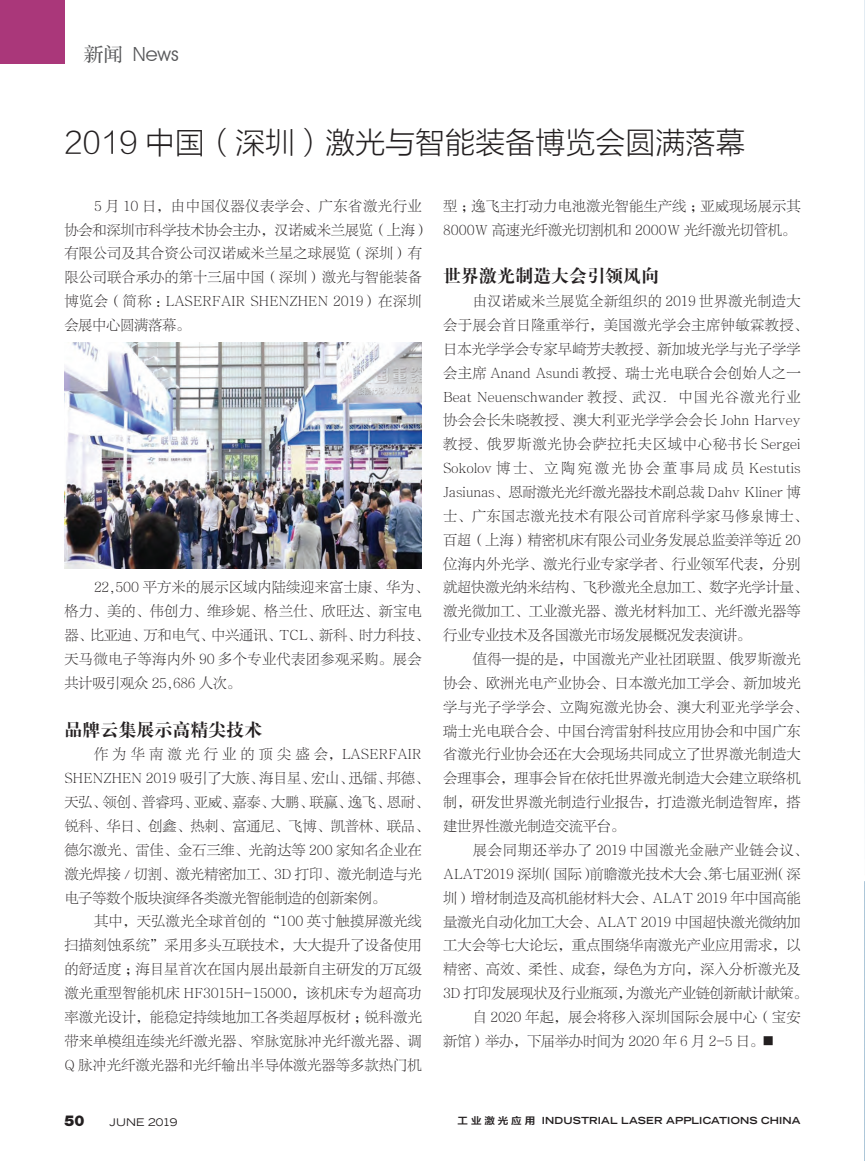
<style>
.page{position:relative;width:865px;height:1161px;background:#fff}
.page>*{position:absolute;margin:0;border:0;box-sizing:border-box;transform-origin:0 0}
.t1{font:30px "FZLTKHK GBK1 0";color:#231f20}
.t2{font:19.5px "Avant Garde IT Cby BT";color:#57585a}
.t3{font:18px "H Ya 4 gj";color:#231f20}
.t4{font:900 15px "Helvetica Neue LT Std";color:#231f20}
.t5{font:14.25px/23.9px "FZLTKSK GBK1 0";letter-spacing:.005em;color:#231f20}
.t6{font:14.25px/23.9px "FZLTKSK GBK1 0";letter-spacing:-.02em;color:#231f20}
.t7{font:14.25px "FZLTKSK GBK1 0";letter-spacing:.05em;color:#231f20}
.t8{font:expanded 10.5px "Trade Gothic LT Std";letter-spacing:.01em;color:#231f20}
.t9{font:700 expanded 9.75px "Trade Gothic LT Std";letter-spacing:.015em;color:#231f20}
.s1{font-family:"FZS3 K GBK1 0"}
.s2{font-size:9px}
.s3{font-family:"FZLTZCHK GBK1 0";font-weight:400;font-stretch:normal;font-size:9.6px}
</style>
<div class="page">
<div style="left:0;top:0;width:64px;height:64px;background:#aa377a"></div>
<img style="left:64px;top:342px;width:357px;height:226px">
<img style="left:864px;top:1px;width:1px;height:1159px">
<h2 class="t2" style="left:84px;top:42px;width:96px"><span class="s1">新闻</span> News</h2>
<h1 class="t1" style="left:64px;top:126px;width:682px">2019 中国（深圳）激光与智能装备博览会圆满落幕</h1>
<p class="t5" style="left:64px;top:194px;width:366px;text-indent:30px">5 月 10 日，由中国仪器仪表学会、广东省激光行业协会和深圳市科学技术协会主办，汉诺威米兰展览（上海）有限公司及其合资公司汉诺威米兰星之球展览（深圳）有限公司联合承办的第十三届中国（深圳）激光与智能装备博览会（简称：LASERFAIR SHENZHEN 2019）在深圳会展中心圆满落幕。</p>
<p class="t5" style="left:64px;top:576px;width:366px;text-indent:30px">22,500 平方米的展示区域内陆续迎来富士康、华为、格力、美的、伟创力、维珍妮、格兰仕、欣旺达、新宝电器、比亚迪、万和电气、中兴通讯、TCL、新科、时力科技、天马微电子等海内外 90 多个专业代表团参观采购。展会共计吸引观众 25,686 人次。</p>
<p class="t3" style="left:64px;top:720px;width:199px">品牌云集展示高精尖技术</p>
<p class="t6" style="left:64px;top:743px;width:366px;text-indent:30px">作为华南激光行业的顶尖盛会，LASERFAIR<br>SHENZHEN 2019 吸引了大族、海目星、宏山、迅镭、邦德、天弘、领创、普睿玛、亚威、嘉泰、大鹏、联赢、逸飞、恩耐、锐科、华日、创鑫、热刺、富通尼、飞博、凯普林、联品、德尔激光、雷佳、金石三维、光韵达等 200 家知名企业在激光焊接 / 切割、激光精密加工、3D 打印、激光制造与光电子等数个版块演绎各类激光智能制造的创新案例。</p>
<p class="t5" style="left:64px;top:910px;width:359px;text-align:justify;text-indent:30px">其中，天弘激光全球首创的“100 英寸触摸屏激光线扫描刻蚀系统”采用多头互联技术，大大提升了设备使用的舒适度；海目星首次在国内展出最新自主研发的万瓦级激光重型智能机床 HF3015H-15000，该机床专为超高功率激光设计，能稳定持续地加工各类超厚板材；锐科激光带来单模组连续光纤激光器、窄脉宽脉冲光纤激光器、调Q 脉冲光纤激光器和光纤输出半导体激光器等多款热门机</p>
<p class="t6" style="left:443px;top:194px;width:359px">型；逸飞主打动力电池激光智能生产线；亚威现场展示其<br>8000W 高速光纤激光切割机和 2000W 光纤激光切管机。</p>
<p class="t3" style="left:443px;top:267px;width:217px">世界激光制造大会引领风向</p>
<p class="t5" style="left:443px;top:289px;width:366px;text-indent:30px">由汉诺威米兰展览全新组织的 2019 世界激光制造大会于展会首日隆重举行，美国激光学会主席钟敏霖教授、日本光学学会专家早崎芳夫教授、新加坡光学与光子学学会主席 Anand Asundi 教授、瑞士光电联合会创始人之一<br>Beat Neuenschwander 教授、武汉﹒中国光谷激光行业协会会长朱晓教授、澳大利亚光学学会会长 John Harvey教授、俄罗斯激光协会萨拉托夫区域中心秘书长 Sergei<br>Sokolov博士、立陶宛激光协会董事局成员Kestutis<br>Jasiunas、恩耐激光光纤激光器技术副总裁 Dahv Kliner 博士、广东国志激光技术有限公司首席科学家马修泉博士、百超（上海）精密机床有限公司业务发展总监姜洋等近 20位海内外光学、激光行业专家学者、行业领军代表，分别就超快激光纳米结构、飞秒激光全息加工、数字光学计量、激光微加工、工业激光器、激光材料加工、光纤激光器等行业专业技术及各国激光市场发展概况发表演讲。</p>
<p class="t5" style="left:443px;top:647px;width:366px;text-indent:30px">值得一提的是，中国激光产业社团联盟、俄罗斯激光协会、欧洲光电产业协会、日本激光加工学会、新加坡光学与光子学学会、立陶宛激光协会、澳大利亚光学学会、瑞士光电联合会、中国台湾雷射科技应用协会和中国广东省激光行业协会还在大会现场共同成立了世界激光制造大会理事会，理事会旨在依托世界激光制造大会建立联络机制，研发世界激光制造行业报告，打造激光制造智库，搭建世界性激光制造交流平台。</p>
<p class="t7" style="left:472px;top:842px;width:336px">展会同期还举办了 2019 中国激光金融产业链会议、</p>
<p class="t6" style="left:443px;top:862px;width:359px">ALAT2019 深圳（国际）前瞻激光技术大会、第七届亚洲（深</p>
<p class="t6" style="left:443px;top:886px;width:359px">圳）增材制造及高机能材料大会、ALAT 2019 年中国高能</p>
<p class="t6" style="left:443px;top:910px;width:359px">量激光自动化加工大会、ALAT 2019 中国超快激光微纳加</p>
<p class="t5" style="left:443px;top:934px;width:359px">工大会等七大论坛，重点围绕华南激光产业应用需求，以</p>
<p class="t5" style="left:443px;top:957px;width:359px">精密、高效、柔性、成套，绿色为方向，深入分析激光及</p>
<p class="t6" style="left:443px;top:981px;width:366px">3D 打印发展现状及行业瓶颈，为激光产业链创新献计献策。</p>
<p class="t5" style="left:472px;top:1005px;width:329px">自 2020 年起，展会将移入深圳国际会展中心（宝安</p>
<p class="t6" style="left:443px;top:1029px;width:331px">新馆）举办，下届举办时间为 2020 年 6 月 2-5 日。<span class="s2">█</span></p>
<p class="t4" style="left:64px;top:1111px;width:22px">50</p>
<p class="t8" style="left:109px;top:1115px;width:69px">JUNE 2019</p>
<p class="t9" style="left:457px;top:1114px;width:344px"><span class="s3">工 业 激 光 应 用</span> INDUSTRIAL LASER APPLICATIONS CHINA</p>
</div>
